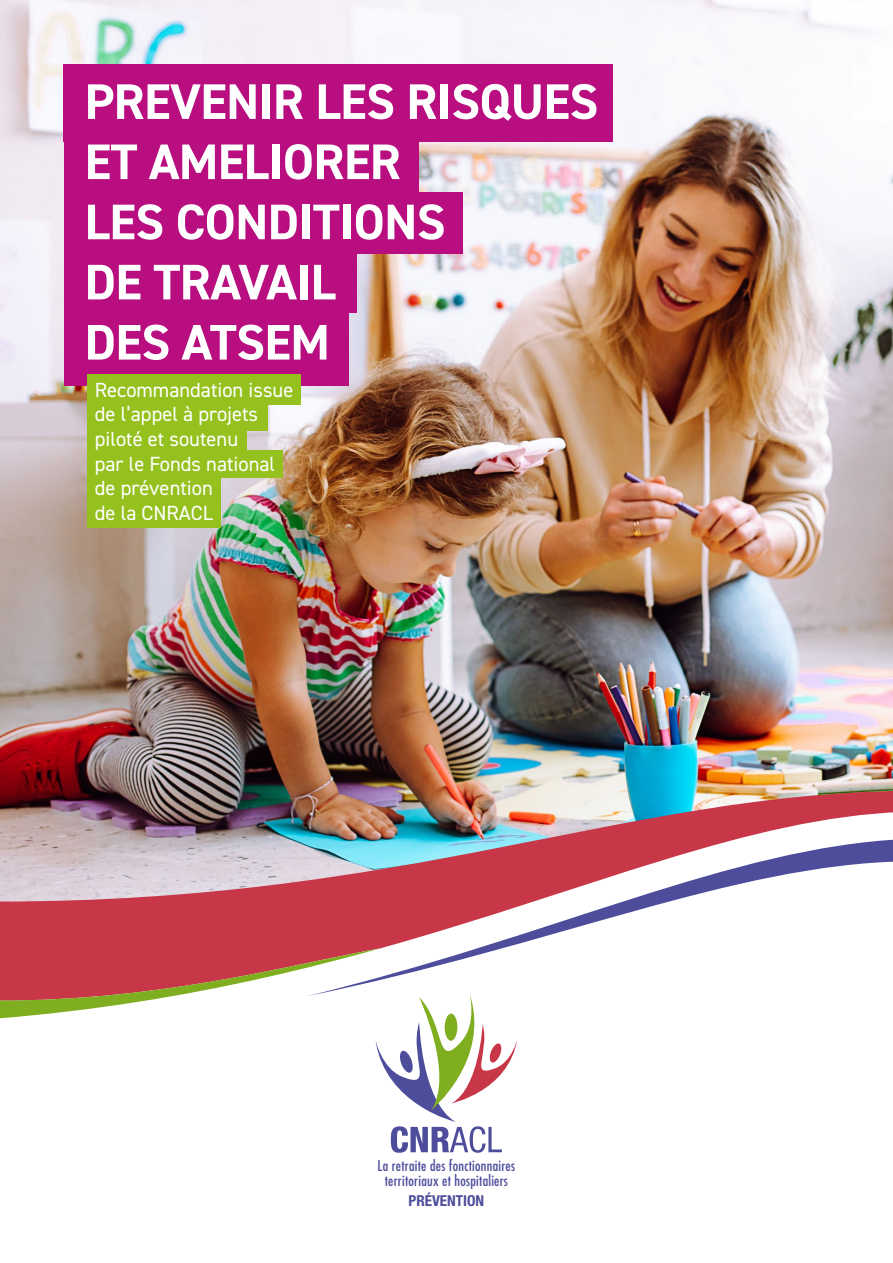
<style>
.page{position:relative;width:893px;height:1263px;background:#fff}
.page>*{position:absolute;margin:0;border:0;box-sizing:border-box;transform-origin:0 0}
.courant{font:700 50.1px "DIN2014";letter-spacing:-.01em;color:#fff}
.courant-2{font:20.55px "DIN2014";color:#fff}
.t1{font:700 condensed 15.15px "Helvetica Neue LT";color:#4d4d9c}
.t2{font:condensed 14.55px/15.1px "Futura";letter-spacing:.02em;color:#4d4d9c;text-align:center}
</style>
<div class="page">
<img style="left:0;top:0;width:893px;height:723px">
<img style="left:0;top:723px;width:893px;height:257px">
<svg style="left:0;top:864px;width:380px;height:155px;fill:#c83748"></svg>
<svg style="left:376px;top:994px;width:141px;height:159px"></svg>
<div style="left:64px;top:64px;width:549px;height:78px;background:#b80e80"></div>
<div style="left:64px;top:193px;width:399px;height:61px;background:#b80e80"></div>
<div style="left:64px;top:251px;width:293px;height:62px;background:#b80e80"></div>
<div style="left:64px;top:312px;width:285px;height:74px;background:#b80e80"></div>
<div style="left:64px;top:130px;width:354px;height:63px;background:#b80e80"></div>
<div style="left:88px;top:374px;width:213px;height:30px;background:#95c11f"></div>
<div style="left:88px;top:404px;width:180px;height:27px;background:#95c11f"></div>
<div style="left:88px;top:426px;width:159px;height:27px;background:#95c11f"></div>
<div style="left:88px;top:450px;width:195px;height:27px;background:#95c11f"></div>
<div style="left:88px;top:475px;width:133px;height:27px;background:#95c11f"></div>
<div style="left:88px;top:498px;width:133px;height:30px;background:#95c11f"></div>
<p class="courant" style="left:85px;top:68px;width:515px">PREVENIR LES RISQUES</p>
<p class="courant" style="left:85px;top:128px;width:318px">ET AMELIORER</p>
<p class="courant" style="left:85px;top:189px;width:362px">LES CONDITIONS</p>
<p class="courant" style="left:85px;top:249px;width:253px">DE TRAVAIL</p>
<p class="courant" style="left:85px;top:309px;width:247px">DES ATSEM</p>
<p class="courant-2" style="left:95px;top:377px;width:200px">Recommandation issue</p>
<p class="courant-2" style="left:95px;top:401px;width:165px">de l’appel à projets</p>
<p class="courant-2" style="left:95px;top:426px;width:145px">piloté et soutenu</p>
<p class="courant-2" style="left:95px;top:451px;width:182px">par le Fonds national</p>
<p class="courant-2" style="left:95px;top:475px;width:119px">de prévention</p>
<p class="courant-2" style="left:95px;top:500px;width:120px">de la CNRACL</p>
<p class="t2" style="left:378px;top:1158px;width:139px">La retraite des fonctionnaires territoriaux et hospitaliers</p>
<p class="t1" style="left:409px;top:1192px;width:77px">PRÉVENTION</p>
</div>
